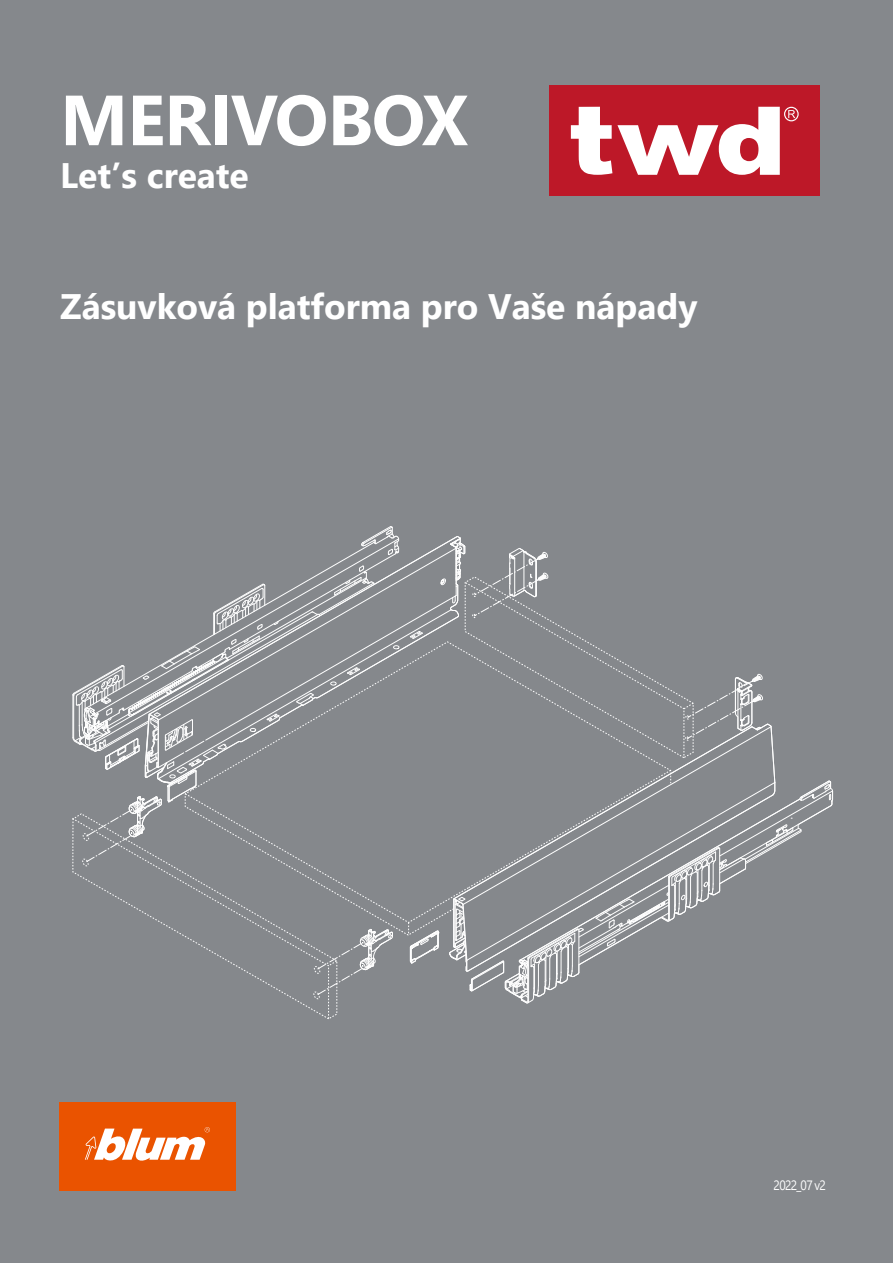
<style>
.page{position:relative;width:893px;height:1263px;background:#85888c}
.page>*{position:absolute;margin:0;border:0;box-sizing:border-box;transform-origin:0 0}
.t1{font:700 70.8px "Segoe UI";letter-spacing:-.015em;color:#fff}
.t2{font:700 35.4px "Segoe UI";color:#fff}
.t3{font:13.5px "Segoe UI";letter-spacing:-.06em;color:#fff;scale:.88 1}
</style>
<div class="page">
<svg style="left:72px;top:526px;width:762px;height:493px"></svg>
<div style="left:60px;top:1103px;width:176px;height:88px;background:#ea5300"></div>
<svg style="left:85px;top:1127px;width:125px;height:34px"></svg>
<div style="left:549px;top:85px;width:271px;height:111px;background:#bd1828"></div>
<svg style="left:571px;top:107px;width:228px;height:68px"></svg>
<h1 class="t1" style="left:60px;top:53px;width:409px">MERIVOBOX</h1>
<p class="t2" style="left:60px;top:142px;width:190px">Let’s create</p>
<p class="t2" style="left:60px;top:273px;width:639px">Zásuvková platforma pro Vaše nápady</p>
<p class="t3" style="left:774px;top:1172px;width:61px">2022_07 v2</p>
</div>
